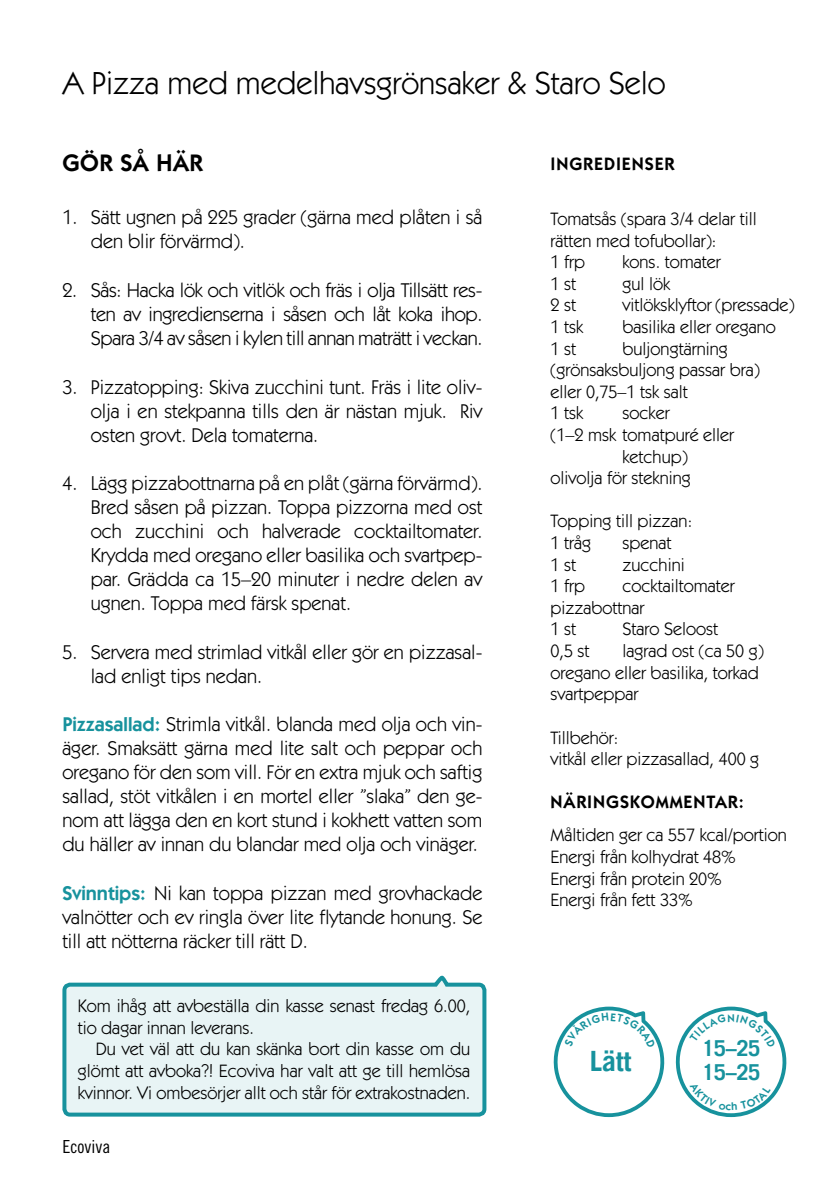
<style>
.page{position:relative;width:840px;height:1191px;background:#fff}
.page>*{position:absolute;margin:0;border:0;box-sizing:border-box;transform-origin:0 0}
.t1{font:32px "ITC Kabel Std";color:#000}
.t2{font:700 28px "Trade Gothic LT";color:#17929d}
.t3{font:600 24px "ITC Kabel Std";letter-spacing:.02em;color:#000}
.t4{font:700 22px/24px "Trade Gothic LT";letter-spacing:-.02em;color:#17929d}
.t5{font:20px/24px "ITC Kabel Std";color:#000;text-align:justify}
.t6{font:18px/21.6px "ITC Kabel Std";color:#000}
.t7{font:600 18px "ITC Kabel Std";letter-spacing:.05em;color:#000}
.t8{font:18px "Trade Gothic Cond Eighteen";color:#000}
.t9{font:600 11px "ITC Kabel Std";color:#17929d}
.s1{font-weight:600;color:#17929d}
</style>
<div class="page">
<svg style="left:62px;top:975px;width:425px;height:142px;background:#dbedef"></svg>
<svg style="left:553px;top:1006px;width:234px;height:111px"></svg>
<h1 class="t1" style="left:62px;top:64px;width:604px">A Pizza med medelhavsgrönsaker &amp; Staro Selo</h1>
<p class="t3" style="left:62px;top:148px;width:142px">GÖR SÅ HÄR</p>
<p class="t5" style="left:91px;top:206px;width:393px;text-indent:-28px">1. Sätt ugnen på 225 grader (gärna med plåten i så den blir förvärmd).</p>
<p class="t5" style="left:91px;top:278px;width:393px;text-indent:-28px">2. Sås: Hacka lök och vitlök och fräs i olja Tillsätt res&shy;ten av ingredienserna i såsen och låt koka ihop.<br>Spara 3/4 av såsen i kylen till annan maträtt i veckan.</p>
<p class="t5" style="left:91px;top:375px;width:393px;text-indent:-28px">3. Pizzatopping: Skiva zucchini tunt. Fräs i lite oliv&shy;olja i en stekpanna tills den är nästan mjuk. Riv osten grovt. Dela tomaterna.</p>
<p class="t5" style="left:91px;top:471px;width:393px;text-indent:-28px">4. Lägg pizzabottnarna på en plåt (gärna förvärmd).<br>Bred såsen på pizzan. Toppa pizzorna med ost och zucchini och halverade cocktailtomater.<br>Krydda med oregano eller basilika och svartpep&shy;par. Grädda ca 15–20 minuter i nedre delen av ugnen. Toppa med färsk spenat.</p>
<p class="t5" style="left:91px;top:640px;width:393px;text-indent:-28px">5. Servera med strimlad vitkål eller gör en pizzasal&shy;lad enligt tips nedan.</p>
<p class="t5" style="left:62px;top:712px;width:421px"><span class="s1">Pizzasallad:</span> Strimla vitkål. blanda med olja och vin&shy;äger. Smaksätt gärna med lite salt och peppar och oregano för den som vill. För en extra mjuk och saftig sallad, stöt vitkålen i en mortel eller ”slaka” den ge&shy;nom att lägga den en kort stund i kokhett vatten som du häller av innan du blandar med olja och vinäger.</p>
<p class="t5" style="left:62px;top:881px;width:421px"><span class="s1">Svinntips:</span> Ni kan toppa pizzan med grovhackade valnötter och ev ringla över lite flytande honung. Se till att nötterna räcker till rätt D.</p>
<p class="t6" style="left:78px;top:995px;width:394px">Kom ihåg att avbeställa din kasse senast fredag 6.00, tio dagar innan leverans.</p>
<p class="t6" style="left:78px;top:1038px;width:394px;text-align:justify;text-indent:18px">Du vet väl att du kan skänka bort din kasse om du glömt att avboka?! Ecoviva har valt att ge till hemlösa kvinnor. Vi ombesörjer allt och står för extrakostnaden.</p>
<p class="t8" style="left:62px;top:1136px;width:49px">Ecoviva</p>
<p class="t7" style="left:550px;top:154px;width:125px">INGREDIENSER</p>
<p class="t6" style="left:550px;top:208px;width:207px">Tomatsås (spara 3/4 delar till rätten med tofubollar):<br>1 frp</p>
<p class="t6" style="left:622px;top:251px;width:100px">kons. tomater</p>
<p class="t6" style="left:550px;top:273px;width:27px">1 st</p>
<p class="t6" style="left:622px;top:273px;width:49px">gul lök</p>
<p class="t6" style="left:550px;top:294px;width:27px">2 st</p>
<p class="t6" style="left:622px;top:294px;width:173px">vitlöksklyftor (pressade)</p>
<p class="t6" style="left:550px;top:316px;width:34px">1 tsk</p>
<p class="t6" style="left:622px;top:316px;width:154px">basilika eller oregano</p>
<p class="t6" style="left:550px;top:338px;width:27px">1 st</p>
<p class="t6" style="left:550px;top:338px;width:210px;text-indent:72px">buljongtärning (grönsaksbuljong passar bra) eller 0,75–1 tsk salt<br>1 tsk</p>
<p class="t6" style="left:622px;top:402px;width:49px">socker</p>
<p class="t6" style="left:550px;top:424px;width:185px">(1–2 msk tomatpuré eller</p>
<p class="t6" style="left:622px;top:446px;width:66px">ketchup)</p>
<p class="t6" style="left:550px;top:467px;width:142px">olivolja för stekning</p>
<p class="t6" style="left:550px;top:510px;width:143px">Topping till pizzan:<br>1 tråg</p>
<p class="t6" style="left:622px;top:532px;width:50px">spenat</p>
<p class="t6" style="left:550px;top:554px;width:27px">1 st</p>
<p class="t6" style="left:622px;top:554px;width:63px">zucchini</p>
<p class="t6" style="left:550px;top:575px;width:36px">1 frp</p>
<p class="t6" style="left:550px;top:575px;width:186px;text-indent:72px">cocktailtomater pizzabottnar<br>1 st</p>
<p class="t6" style="left:622px;top:618px;width:97px">Staro Seloost</p>
<p class="t6" style="left:550px;top:640px;width:214px;text-indent:72px">lagrad ost (ca 50 g) oregano eller basilika, torkad svartpeppar</p>
<p class="t6" style="left:550px;top:726px;width:210px">Tillbehör:<br>vitkål eller pizzasallad, 400 g</p>
<p class="t7" style="left:550px;top:791px;width:195px">NÄRINGSKOMMENTAR:</p>
<p class="t6" style="left:550px;top:824px;width:237px">Måltiden ger ca 557 kcal/portion<br>Energi från kolhydrat 48%<br>Energi från protein 20%<br>Energi från fett 33%</p>
<p class="t6" style="left:550px;top:640px;width:41px">0,5 st</p>
<p class="t9" style="left:727px;top:1011px;width:9px">N</p>
<h2 class="t2" style="left:589px;top:1043px;width:43px">Lätt</h2>
<p class="t4" style="left:701px;top:1036px;width:60px">15–25<br>15–25</p>
</div>
